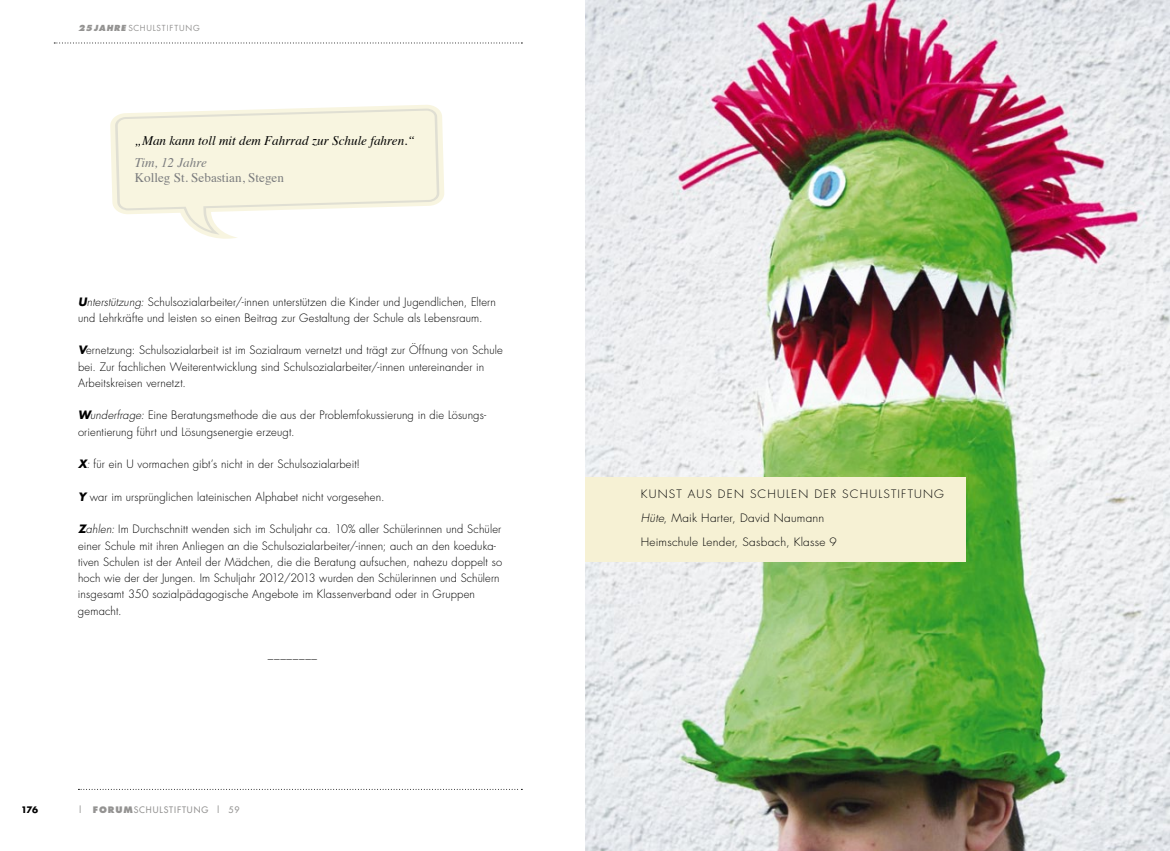
<style>
.page{position:relative;width:1170px;height:851px;background:#fff}
.page>*{position:absolute;margin:0;border:0;box-sizing:border-box;transform-origin:0 0}
.t1{font:italic 13.12px "Times";color:#000}
.t2{font:13.12px "Times";color:#7b7c7e}
.t3{font:italic 13.12px "Times";color:#7b7c7e}
.t4{font:300 11.25px/16.2px "Futura";letter-spacing:.01em;color:#000}
.t5{font:300 11.25px/23.8px "Futura";letter-spacing:.01em;color:#000;scale:1.05 1}
.t6{font:8.75px "Futura";letter-spacing:.1em;color:#949392}
.t7{font:700 8.75px "Futura";color:#000}
.t8{font:8.12px "Futura";letter-spacing:.1em;color:#949392}
.s1{font-weight:800;font-style:italic}
.s2{font-weight:700;font-style:italic}
.s3{font-style:italic}
.s4{font-weight:800}
</style>
<div class="page">
<svg style="left:54px;top:43px;width:468px;height:1px"></svg>
<svg style="left:78px;top:788px;width:444px;height:1px"></svg>
<img style="left:585px;top:0;width:584px;height:850px">
<div style="left:585px;top:477px;width:380px;height:84px;background:#f6f1d4"></div>
<svg style="left:110px;top:105px;width:334px;height:134px"></svg>
<svg style="left:115px;top:108px;width:325px;height:129px;fill:#f8f5e0"></svg>
<p class="t8" style="left:78px;top:22px;width:123px"><span class="s1">25JAHRE</span> SCHULSTIFTUNG</p>
<p class="t1" style="left:135px;top:129px;width:281px">„Man kann toll mit dem Fahrrad zur Schule fahren.“</p>
<p class="t3" style="left:135px;top:151px;width:74px">Tim, 12 Jahre</p>
<p class="t2" style="left:135px;top:166px;width:151px">Kolleg St. Sebastian, Stegen</p>
<p class="t4" style="left:78px;top:293px;width:419px"><span class="s2">U</span><span class="s3">nterstützung:</span> Schulsozialarbeiter/-innen unterstützen die Kinder und Jugendlichen, Eltern und Lehrkräfte und leisten so einen Beitrag zur Gestaltung der Schule als Lebensraum.</p>
<p class="t4" style="left:78px;top:342px;width:426px"><span class="s2">V</span>ernetzung: Schulsozialarbeit ist im Sozialraum vernetzt und trägt zur Öffnung von Schule bei. Zur fachlichen Weiterentwicklung sind Schulsozialarbeiter/-innen untereinander in<br>Arbeitskreisen vernetzt.</p>
<p class="t4" style="left:78px;top:407px;width:409px"><span class="s2">W</span><span class="s3">underfrage:</span> Eine Beratungsmethode die aus der Problemfokussierung in die Lösungs&shy;orientierung führt und Lösungsenergie erzeugt.</p>
<p class="t4" style="left:78px;top:456px;width:284px"><span class="s2">X</span><span class="s3">:</span> für ein U vormachen gibt’s nicht in der Schulsozialarbeit!</p>
<p class="t4" style="left:78px;top:488px;width:308px"><span class="s2">Y</span> war im ursprünglichen lateinischen Alphabet nicht vorgesehen.</p>
<p class="t4" style="left:78px;top:521px;width:425px"><span class="s2">Z</span><span class="s3">ahlen:</span> Im Durchschnitt wenden sich im Schuljahr ca. 10% aller Schülerinnen und Schüler einer Schule mit ihren Anliegen an die Schulsozialarbeiter/-innen; auch an den koeduka&shy;tiven Schulen ist der Anteil der Mädchen, die die Beratung aufsuchen, nahezu doppelt so hoch wie der der Jungen. Im Schuljahr 2012/2013 wurden den Schülerinnen und Schülern insgesamt 350 sozialpädagogische Angebote im Klassenverband oder in Gruppen gemacht.</p>
<p class="t4" style="left:268px;top:651px;width:51px">––––––––</p>
<p class="t7" style="left:21px;top:803px;width:18px">176</p>
<p class="t6" style="left:78px;top:803px;width:163px">| <span class="s4">FORUM</span>SCHULSTIFTUNG | 59</p>
<p class="t5" style="left:640px;top:482px;width:17px">Kunst</p>
<p class="t5" style="left:687px;top:482px;width:9px">aus</p>
<p class="t5" style="left:718px;top:482px;width:9px">den</p>
<p class="t5" style="left:750px;top:482px;width:17px">Schulen</p>
<p class="t5" style="left:814px;top:482px;width:8px">der</p>
<p class="t5" style="left:842px;top:482px;width:16px">Schulstiftung</p>
<p class="t5" style="left:640px;top:506px;width:188px"><span class="s3">Hüte</span>, Maik Harter, David Naumann<br>Heimschule Lender, Sasbach, Klasse 9</p>
</div>
